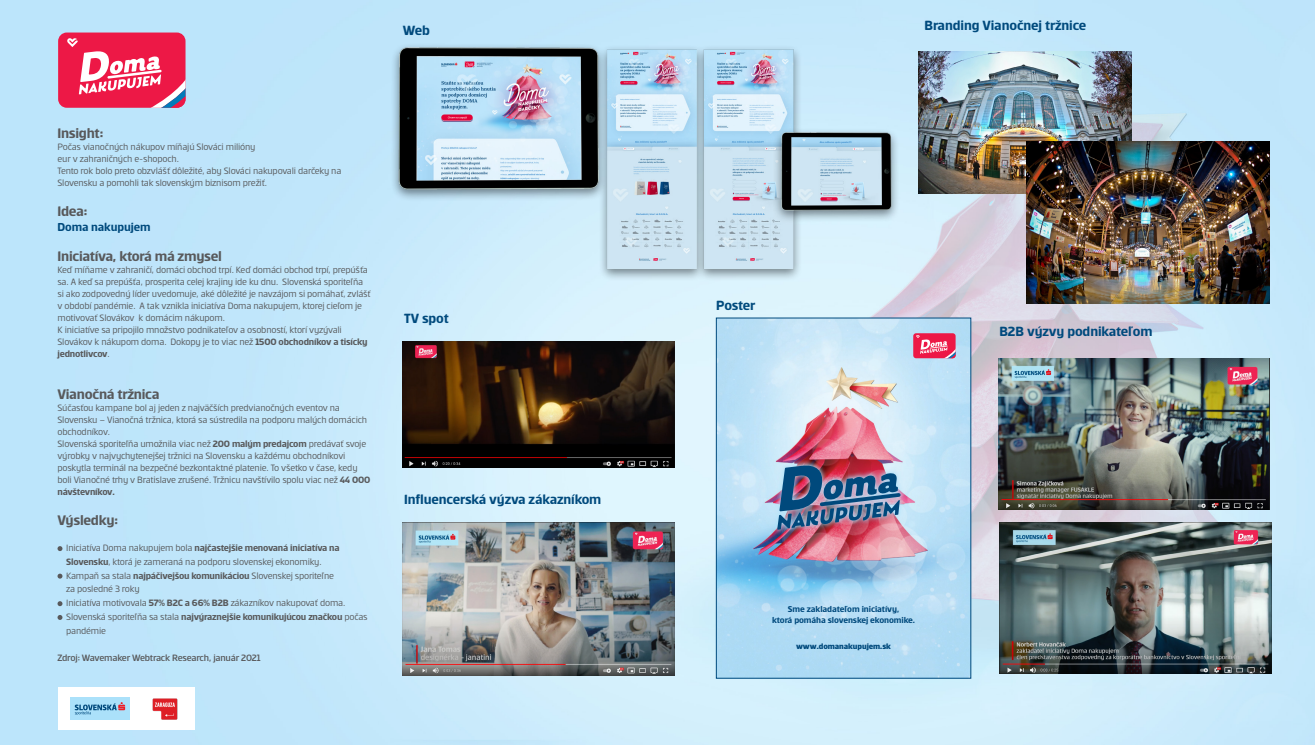
<style>
.page{position:relative;width:1315px;height:745px;background:#fff}
.page>*{position:absolute;margin:0;border:0;box-sizing:border-box;transform-origin:0 0}
.t1{font:700 15px "Erste";letter-spacing:-.02em;color:#58595b}
.t2{font:700 14.5px "Erste";letter-spacing:-.01em;color:#004a7d}
.t3{font:700 12.5px "Erste";letter-spacing:-.01em;color:#004a7d}
.t4{font:10px/12px "Erste";letter-spacing:-.02em;color:#58595b}
.t5{font:500 10px "Erste";letter-spacing:-.025em;color:#58595b}
.t6{font:700 9.12px/11px "Erste";letter-spacing:-.01em;color:#00497c;text-align:center}
.t7{font:900 8.5px "Erste";letter-spacing:-.01em;color:#00497c}
.s1{font-weight:700}
</style>
<div class="page">
<img style="left:0;top:0;width:1315px;height:744px">
<img style="left:381px;top:23px;width:527px;height:270px">
<svg style="left:58px;top:545px;width:4px;height:5px"></svg>
<svg style="left:58px;top:573px;width:4px;height:5px"></svg>
<svg style="left:58px;top:600px;width:4px;height:5px"></svg>
<svg style="left:58px;top:614px;width:4px;height:5px"></svg>
<div style="left:58px;top:32px;width:127px;height:76px;background:#ed1846;border-radius:9px"></div>
<svg style="left:67px;top:38px;width:118px;height:70px"></svg>
<div style="left:58px;top:687px;width:137px;height:42px;background:#fff"></div>
<img style="left:153px;top:698px;width:25px;height:22px">
<div style="left:70px;top:697px;width:60px;height:22px;background:#abe1fa"></div>
<svg style="left:75px;top:702px;width:50px;height:12px"></svg>
<img style="left:403px;top:341px;width:272px;height:126px">
<img style="left:403px;top:522px;width:272px;height:153px">
<img style="left:998px;top:358px;width:272px;height:151px">
<img style="left:918px;top:51px;width:213px;height:142px">
<img style="left:1027px;top:141px;width:243px;height:162px">
<img style="left:999px;top:522px;width:272px;height:151px">
<img style="left:718px;top:319px;width:251px;height:357px">
<div style="left:913px;top:333px;width:42px;height:25px;background:#ed1846;border-radius:3px"></div>
<svg style="left:916px;top:335px;width:39px;height:23px"></svg>
<img style="left:771px;top:459px;width:135px;height:76px">
<img style="left:777px;top:465px;width:123px;height:64px">
<div style="left:716px;top:317px;width:255px;height:361px;border:1px solid #004a7d"></div>
<h2 class="t2" style="left:403px;top:23px;width:28px">Web</h2>
<h2 class="t2" style="left:924px;top:18px;width:163px">Branding Vianočnej tržnice</h2>
<h1 class="t1" style="left:58px;top:125px;width:47px">Insight:</h1>
<p class="t4" style="left:58px;top:140px;width:285px">Počas vianočných nákupov míňajú Slováci milióny<br>eur v zahraničných e-shopoch.<br>Tento rok bolo preto obzvlášť dôležité, aby Slováci nakupovali darčeky na Slovensku a pomohli tak slovenským biznisom prežiť.</p>
<h1 class="t1" style="left:58px;top:203px;width:31px">Idea:</h1>
<p class="t3" style="left:58px;top:220px;width:95px">Doma nakupujem</p>
<h1 class="t1" style="left:58px;top:248px;width:166px">Iniciatíva, ktorá má zmysel</h1>
<p class="t4" style="left:58px;top:263px;width:315px">Keď míňame v zahraničí, domáci obchod trpí. Keď domáci obchod trpí, prepúšťa sa. A keď sa prepúšťa, prosperita celej krajiny ide ku dnu. Slovenská sporiteľňa si ako zodpovedný líder uvedomuje, aké dôležité je navzájom si pomáhať, zvlášť v období pandémie. A tak vznikla iniciatíva Doma nakupujem, ktorej cieľom je motivovať Slovákov k domácim nákupom.<br>K iniciatíve sa pripojilo množstvo podnikateľov a osobností, ktorí vyzývali Slovákov k nákupom doma. Dokopy je to viac než <span class="s1">1500 obchodníkov a tisícky jednotlivcov</span>.</p>
<h1 class="t1" style="left:58px;top:386px;width:104px">Vianočná tržnica</h1>
<p class="t4" style="left:58px;top:401px;width:314px">Súčasťou kampane bol aj jeden z najväčších predvianočných eventov na Slovensku – Vianočná tržnica, ktorá sa sústredila na podporu malých domácich obchodníkov.<br>Slovenská sporiteľňa umožnila viac než <span class="s1">200 malým predajcom</span> predávať svoje výrobky v najvychytenejšej tržnici na Slovensku a každému obchodníkovi poskytla terminál na bezpečné bezkontaktné platenie. To všetko v čase, kedy boli Vianočné trhy v Bratislave zrušené. Tržnicu navštívilo spolu viac než <span class="s1">44 000 návštevníkov.</span></p>
<h1 class="t1" style="left:58px;top:512px;width:62px">Výsledky:</h1>
<p class="t4" style="left:66px;top:540px;width:303px;line-height:13.8px">Iniciatíva Doma nakupujem bola <span class="s1">najčastejšie menovaná iniciatíva na Slovensku</span>, ktorá je zameraná na podporu slovenskej ekonomiky.<br>Kampaň sa stala <span class="s1">najpáčivejšou komunikáciou</span> Slovenskej sporiteľne<br>za posledné 3 roky<br>Iniciatíva motivovala <span class="s1">57% B2C a 66% B2B</span> zákazníkov nakupovať doma.<br>Slovenská sporiteľňa sa stala <span class="s1">najvýraznejšie komunikujúcou značkou</span> počas pandémie</p>
<p class="t5" style="left:58px;top:652px;width:205px">Zdroj: Wavemaker Webtrack Research, január 2021</p>
<h2 class="t2" style="left:404px;top:311px;width:46px">TV spot</h2>
<h2 class="t2" style="left:404px;top:492px;width:199px">Influencerská výzva zákazníkom</h2>
<h2 class="t2" style="left:716px;top:298px;width:41px">Poster</h2>
<h2 class="t2" style="left:999px;top:324px;width:155px">B2B výzvy podnikateľom</h2>
<p class="t6" style="left:772px;top:602px;width:144px">Sme zakladateľom iniciatívy,<br>ktorá pomáha slovenskej ekonomike.</p>
<p class="t7" style="left:796px;top:641px;width:96px">www.domanakupujem.sk</p>
</div>
